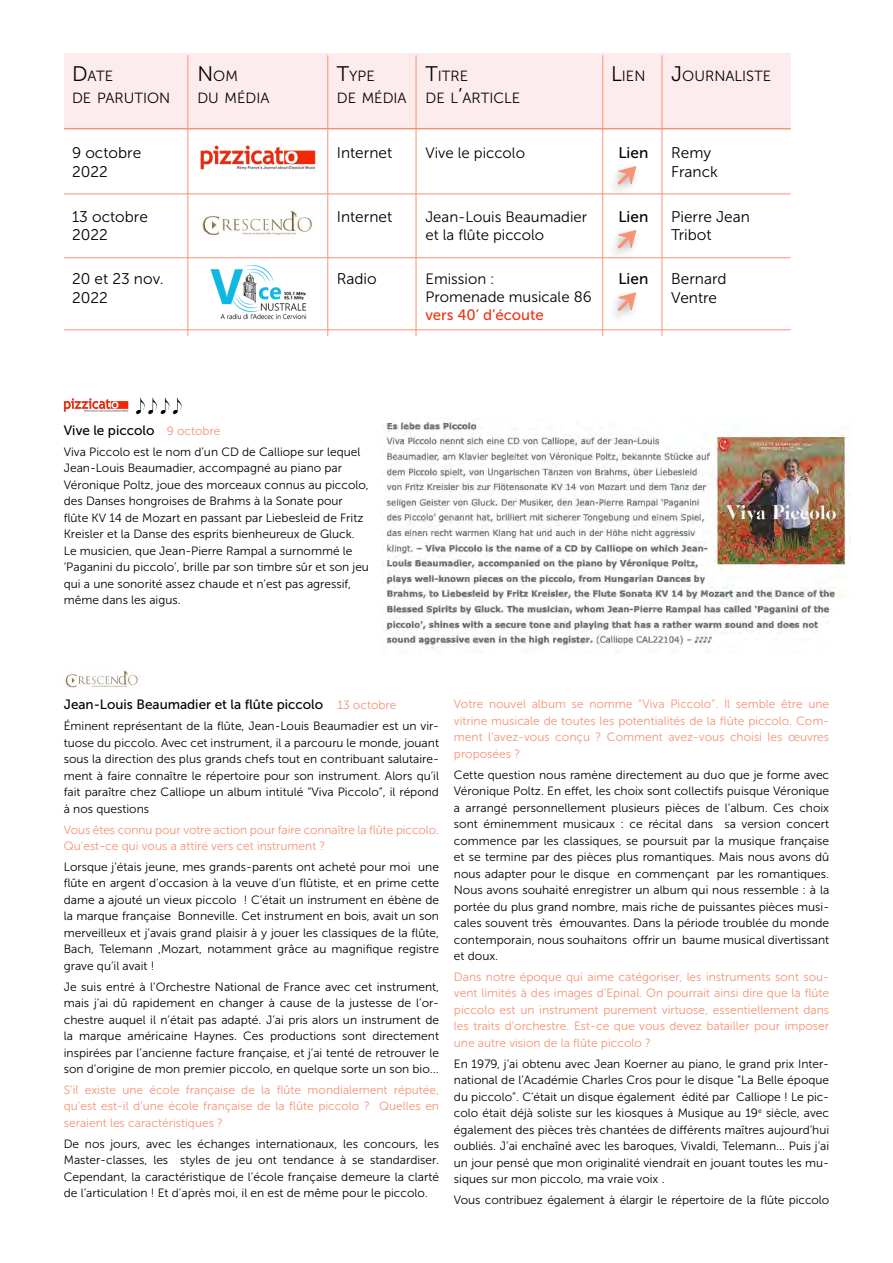
<style>
.page{position:relative;width:893px;height:1263px;background:#fff}
.page>*{position:absolute;margin:0;border:0;box-sizing:border-box;transform-origin:0 0}
.t1{font:15.45px/18.5px "Museo Sans 300";color:#000}
.t2{font:15.45px "Museo Sans 500";color:#000}
.t3{font:15px/18px "Museo Sans 300";color:#000}
.t4{font:15px "Museo Sans 500";color:#e93818}
.t5{font:14.7px/22.4px "Museo Sans 300";color:#000}
.t6{font:13.5px "Museo Sans 500";color:#000}
.t7{font:12px/16.5px "Museo Sans 300";color:#000;text-align:justify}
.t8{font:12px/16.5px "Museo Sans 300";color:#f79276;text-align:justify}
.s1{font-size:21px}
</style>
<div class="page">
<div style="left:64px;top:53px;width:727px;height:76px;background:#fdeced"></div>
<hr style="left:64px;top:128px;width:727px;height:1px;background:#f79276">
<hr style="left:64px;top:194px;width:727px;height:1px;background:#f79276">
<hr style="left:64px;top:257px;width:727px;height:1px;background:#f79276">
<hr style="left:64px;top:329px;width:727px;height:1px;background:#f79276">
<hr style="left:188px;top:55px;width:1px;height:281px;background:#f79276">
<hr style="left:327px;top:55px;width:1px;height:281px;background:#f79276">
<hr style="left:416px;top:55px;width:1px;height:281px;background:#f79276">
<hr style="left:602px;top:55px;width:1px;height:281px;background:#f79276">
<hr style="left:662px;top:55px;width:1px;height:281px;background:#f79276">
<div style="left:606px;top:163px;width:33px;height:34px;background:#000;opacity:.3"></div>
<div style="left:606px;top:227px;width:33px;height:33px;background:#000;opacity:.3"></div>
<img style="left:200px;top:145px;width:116px;height:25px">
<img style="left:202px;top:210px;width:110px;height:26px">
<img style="left:383px;top:418px;width:467px;height:230px">
<img style="left:63px;top:397px;width:119px;height:18px">
<img style="left:64px;top:670px;width:76px;height:18px">
<img style="left:210px;top:265px;width:97px;height:54px">
<svg style="left:615px;top:163px;width:24px;height:24px"></svg>
<svg style="left:615px;top:227px;width:24px;height:24px"></svg>
<svg style="left:615px;top:292px;width:22px;height:22px"></svg>
<p class="t5" style="left:72px;top:65px;width:100px"><span class="s1">D</span>ATE<br>DE PARUTION</p>
<p class="t1" style="left:72px;top:144px;width:71px">9 octobre<br>2022</p>
<p class="t1" style="left:72px;top:207px;width:77px">13 octobre<br>2022</p>
<p class="t1" style="left:72px;top:270px;width:93px">20 et 23 nov.<br>2022</p>
<p class="t5" style="left:197px;top:65px;width:74px"><span class="s1">N</span>OM<br>DU MÉDIA</p>
<p class="t5" style="left:337px;top:65px;width:71px"><span class="s1">T</span>YPE<br>DE MÉDIA</p>
<p class="t5" style="left:425px;top:65px;width:96px"><span class="s1">T</span>ITRE<br>D E L<span class="s1">’</span>ARTICLE</p>
<p class="t5" style="left:611px;top:65px;width:36px"><span class="s1">L</span>IEN</p>
<p class="t5" style="left:671px;top:65px;width:101px"><span class="s1">J</span>OURNALISTE</p>
<p class="t1" style="left:337px;top:144px;width:57px">Internet</p>
<p class="t1" style="left:337px;top:207px;width:57px">Internet</p>
<p class="t1" style="left:337px;top:270px;width:41px">Radio</p>
<p class="t3" style="left:425px;top:144px;width:101px">Vive le piccolo</p>
<p class="t3" style="left:425px;top:208px;width:163px">Jean-Louis Beaumadier et la flûte piccolo</p>
<p class="t3" style="left:425px;top:270px;width:168px">Emission :<br>Promenade musicale 86</p>
<p class="t4" style="left:425px;top:307px;width:120px">vers 40’ d’écoute</p>
<p class="t2" style="left:618px;top:144px;width:31px">Lien</p>
<p class="t2" style="left:618px;top:208px;width:31px">Lien</p>
<p class="t2" style="left:618px;top:271px;width:31px">Lien</p>
<p class="t1" style="left:671px;top:144px;width:48px">Remy<br>Franck</p>
<p class="t1" style="left:671px;top:207px;width:80px">Pierre Jean<br>Tribot</p>
<p class="t1" style="left:671px;top:270px;width:57px">Bernard<br>Ventre</p>
<p class="t6" style="left:64px;top:423px;width:92px">Vive le piccolo</p>
<p class="t7" style="left:64px;top:443px;width:307px;text-align:left">Viva Piccolo est le nom d’un CD de Calliope sur lequel Jean-Louis Beaumadier, accompagné au piano par Véronique Poltz, joue des morceaux connus au piccolo, des Danses hongroises de Brahms à la Sonate pour flûte KV 14 de Mozart en passant par Liebesleid de Fritz Kreisler et la Danse des esprits bienheureux de Gluck.<br>Le musicien, que Jean-Pierre Rampal a surnommé le ‘Paganini du piccolo’, brille par son timbre sûr et son jeu qui a une sonorité assez chaude et n’est pas agressif, même dans les aigus.</p>
<p class="t8" style="left:167px;top:423px;width:55px">9 octobre</p>
<p class="t6" style="left:64px;top:697px;width:261px">Jean-Louis Beaumadier et la flûte piccolo</p>
<p class="t7" style="left:64px;top:718px;width:377px">Éminent représentant de la flûte, Jean-Louis Beaumadier est un vir&shy;tuose du piccolo. Avec cet instrument, il a parcouru le monde, jouant sous la direction des plus grands chefs tout en contribuant salutaire&shy;ment à faire connaître le répertoire pour son instrument. Alors qu’il fait paraître chez Calliope un album intitulé “Viva Piccolo”, il répond à nos questions</p>
<p class="t8" style="left:64px;top:821px;width:377px">Vous êtes connu pour votre action pour faire connaître la flûte piccolo.<br>Qu’est-ce qui vous a attiré vers cet instrument ?</p>
<p class="t7" style="left:64px;top:858px;width:377px">Lorsque j’étais jeune, mes grands-parents ont acheté pour moi une flûte en argent d’occasion à la veuve d’un flûtiste, et en prime cette dame a ajouté un vieux piccolo ! C’était un instrument en ébène de la marque française Bonneville. Cet instrument en bois, avait un son merveilleux et j’avais grand plaisir à y jouer les classiques de la flûte, Bach, Telemann ,Mozart, notamment grâce au magnifique registre grave qu’il avait !</p>
<p class="t7" style="left:64px;top:978px;width:377px">Je suis entré à l’Orchestre National de France avec cet instrument, mais j’ai dû rapidement en changer à cause de la justesse de l’or&shy;chestre auquel il n’était pas adapté. J’ai pris alors un instrument de la marque américaine Haynes. Ces productions sont directement inspirées par l’ancienne facture française, et j’ai tenté de retrouver le son d’origine de mon premier piccolo, en quelque sorte un son bio...</p>
<p class="t8" style="left:64px;top:1081px;width:377px">S’il existe une école française de la flûte mondialement réputée, qu’est est-il d’une école française de la flûte piccolo ? Quelles en seraient les caractéristiques ?</p>
<p class="t7" style="left:64px;top:1135px;width:377px">De nos jours, avec les échanges internationaux, les concours, les Master-classes, les styles de jeu ont tendance à se standardiser.<br>Cependant, la caractéristique de l’école française demeure la clarté de l’articulation ! Et d’après moi, il en est de même pour le piccolo.</p>
<p class="t8" style="left:337px;top:696px;width:61px">13 octobre</p>
<p class="t8" style="left:454px;top:696px;width:377px">Votre nouvel album se nomme “Viva Piccolo”. Il semble être une vitrine musicale de toutes les potentialités de la flûte piccolo. Com&shy;ment l’avez-vous conçu ? Comment avez-vous choisi les œuvres proposées ?</p>
<p class="t7" style="left:454px;top:766px;width:377px">Cette question nous ramène directement au duo que je forme avec Véronique Poltz. En effet, les choix sont collectifs puisque Véronique a arrangé personnellement plusieurs pièces de l’album. Ces choix sont éminemment musicaux : ce récital dans sa version concert commence par les classiques, se poursuit par la musique française et se termine par des pièces plus romantiques. Mais nous avons dû nous adapter pour le disque en commençant par les romantiques.<br>Nous avons souhaité enregistrer un album qui nous ressemble : à la portée du plus grand nombre, mais riche de puissantes pièces musi&shy;cales souvent très émouvantes. Dans la période troublée du monde contemporain, nous souhaitons offrir un baume musical divertissant et doux.</p>
<p class="t8" style="left:454px;top:968px;width:377px">Dans notre époque qui aime catégoriser, les instruments sont sou&shy;vent limités à des images d’Epinal. On pourrait ainsi dire que la flûte piccolo est un instrument purement virtuose, essentiellement dans les traits d’orchestre. Est-ce que vous devez batailler pour imposer une autre vision de la flûte piccolo ?</p>
<p class="t7" style="left:454px;top:1055px;width:377px">En 1979, j’ai obtenu avec Jean Koerner au piano, le grand prix Inter&shy;national de l’Académie Charles Cros pour le disque “La Belle époque du piccolo”. C’était un disque également édité par Calliope ! Le pic&shy;colo était déjà soliste sur les kiosques à Musique au 19<sup>e</sup> siècle, avec également des pièces très chantées de différents maîtres aujourd’hui oubliés. J’ai enchaîné avec les baroques, Vivaldi, Telemann... Puis j’ai un jour pensé que mon originalité viendrait en jouant toutes les mu&shy;siques sur mon piccolo, ma vraie voix .</p>
<p class="t7" style="left:454px;top:1191px;width:377px">Vous contribuez également à élargir le répertoire de la flûte piccolo</p>
</div>
